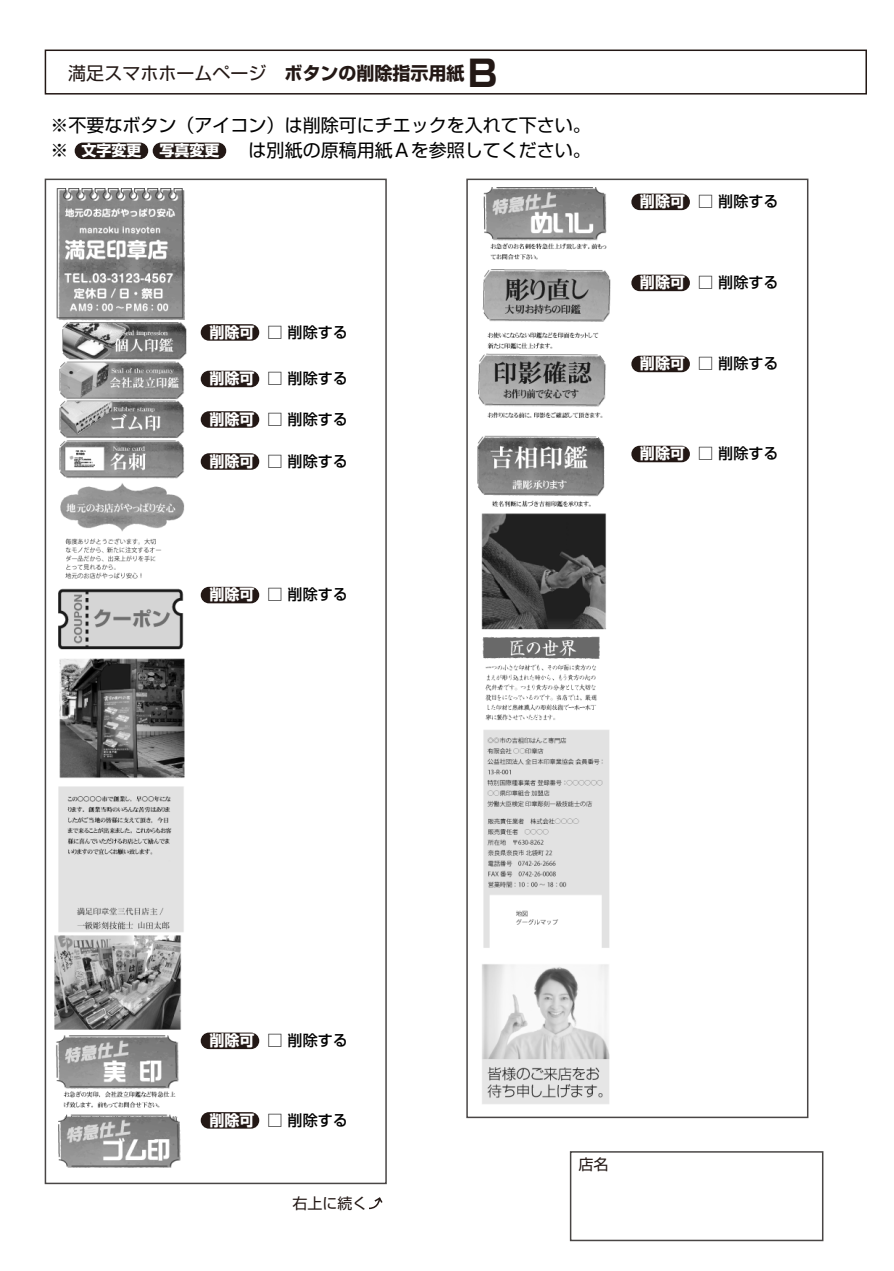
<style>
.page{position:relative;width:894px;height:1271px;background:#fff}
.page>*{position:absolute;margin:0;border:0;box-sizing:border-box;transform-origin:0 0}
.t1{font:18px/25.5px "Shin Go Pro";color:#000}
.t2{font:18px "Shin Go Pro";color:#231815}
.t3{font:500 15px "Shin Go Pro";color:#000}
.t4{font:700 15px "Shin Go Pro";color:#fff}
.t5{font:15px "Shin Go Pro";color:#231815}
.s1{font-weight:700}
.s2{font-weight:700;font-size:36px}
.s3{font-weight:700;color:#fff}
</style>
<div class="page">
<img style="left:477px;top:187px;width:134px;height:917px">
<div style="left:45px;top:50px;width:822px;height:44px;border:2px solid #231815"></div>
<svg style="left:369px;top:1197px;width:14px;height:12px"></svg>
<div style="left:201px;top:324px;width:58px;height:17px;background:#231815;border-radius:8px"></div>
<div style="left:631px;top:194px;width:59px;height:16px;background:#231815;border-radius:8px"></div>
<div style="left:631px;top:275px;width:59px;height:16px;background:#231815;border-radius:8px"></div>
<div style="left:631px;top:356px;width:59px;height:16px;background:#231815;border-radius:8px"></div>
<div style="left:631px;top:446px;width:59px;height:16px;background:#231815;border-radius:8px"></div>
<div style="left:201px;top:371px;width:58px;height:16px;background:#231815;border-radius:8px"></div>
<div style="left:201px;top:411px;width:58px;height:17px;background:#231815;border-radius:8px"></div>
<div style="left:201px;top:453px;width:58px;height:17px;background:#231815;border-radius:8px"></div>
<div style="left:201px;top:587px;width:58px;height:16px;background:#231815;border-radius:8px"></div>
<div style="left:201px;top:1032px;width:58px;height:17px;background:#231815;border-radius:8px"></div>
<div style="left:201px;top:1112px;width:58px;height:16px;background:#231815;border-radius:8px"></div>
<div style="left:75px;top:143px;width:73px;height:16px;background:#231815;border-radius:8px"></div>
<div style="left:153px;top:143px;width:73px;height:16px;background:#231815;border-radius:8px"></div>
<img style="left:44px;top:188px;width:142px;height:979px">
<div style="left:45px;top:178px;width:342px;height:1005px;border:2px solid #494645"></div>
<div style="left:466px;top:178px;width:342px;height:939px;border:2px solid #494645"></div>
<div style="left:570px;top:1150px;width:253px;height:90px;border:2px solid #494645"></div>
<p class="t2" style="left:68px;top:58px;width:433px">満足スマホホームページ　<span class="s1">ボタンの削除指示用紙</span><span class="s2">Ｂ</span></p>
<p class="t1" style="left:51px;top:110px;width:541px">※不要なボタン（アイコン）は削除可にチエックを入れて下さい。※　　　　　　　　　　は別紙の原稿用紙Ａを参照してください。</p>
<p class="t4" style="left:81px;top:139px;width:140px">文字変更 写真変更</p>
<p class="t3" style="left:209px;top:320px;width:140px"><span class="s3">削除可</span> □ 削除する</p>
<p class="t3" style="left:209px;top:366px;width:140px"><span class="s3">削除可</span> □ 削除する</p>
<p class="t3" style="left:209px;top:407px;width:140px"><span class="s3">削除可</span> □ 削除する</p>
<p class="t3" style="left:209px;top:449px;width:140px"><span class="s3">削除可</span> □ 削除する</p>
<p class="t3" style="left:209px;top:582px;width:140px"><span class="s3">削除可</span> □ 削除する</p>
<p class="t3" style="left:640px;top:189px;width:140px"><span class="s3">削除可</span> □ 削除する</p>
<p class="t3" style="left:640px;top:270px;width:140px"><span class="s3">削除可</span> □ 削除する</p>
<p class="t3" style="left:640px;top:351px;width:140px"><span class="s3">削除可</span> □ 削除する</p>
<p class="t3" style="left:640px;top:441px;width:140px"><span class="s3">削除可</span> □ 削除する</p>
<p class="t3" style="left:209px;top:1028px;width:140px"><span class="s3">削除可</span> □ 削除する</p>
<p class="t3" style="left:209px;top:1107px;width:140px"><span class="s3">削除可</span> □ 削除する</p>
<p class="t5" style="left:292px;top:1190px;width:76px">右上に続く</p>
<p class="t5" style="left:578px;top:1151px;width:31px">店名</p>
</div>
